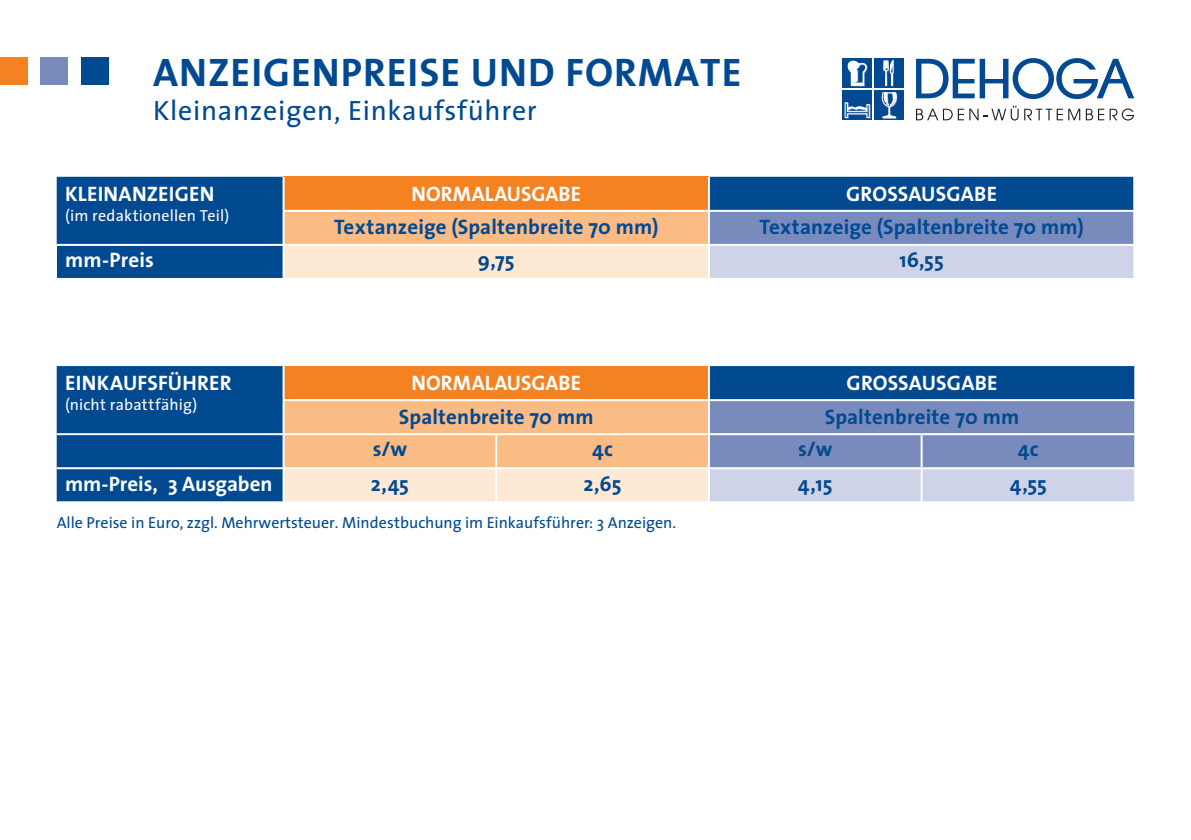
<style>
.page{position:relative;width:1191px;height:840px;background:#fff}
.page>*{position:absolute;margin:0;border:0;box-sizing:border-box;transform-origin:0 0}
.t1{font:700 40px "The Sans";letter-spacing:.025em;color:#014990}
.t2{font:28px "The Sans";letter-spacing:.025em;color:#014990}
.t3{font:700 21px "The Sans";letter-spacing:.005em;color:#014990}
.t4{font:700 21px "The Sans";letter-spacing:.005em;color:#fff}
.t5{font:16px "The Sans";color:#014990}
.t6{font:16px "The Sans";letter-spacing:.015em;color:#fff}
</style>
<div class="page">
<div style="left:57px;top:177px;width:1076px;height:67px;background:#014990"></div>
<div style="left:283px;top:177px;width:426px;height:34px;background:#f58220"></div>
<div style="left:283px;top:211px;width:426px;height:34px;background:#fbbb85"></div>
<div style="left:709px;top:211px;width:425px;height:34px;background:#788bbc"></div>
<div style="left:57px;top:245px;width:226px;height:34px;background:#014990"></div>
<div style="left:283px;top:245px;width:426px;height:34px;background:#fee9d5"></div>
<div style="left:709px;top:245px;width:425px;height:34px;background:#ced3e7"></div>
<hr style="left:282px;top:177px;width:2px;height:33px;background:#fff">
<hr style="left:282px;top:212px;width:2px;height:32px;background:#fff">
<hr style="left:282px;top:246px;width:2px;height:32px;background:#fff">
<hr style="left:708px;top:246px;width:2px;height:32px;background:#fff">
<hr style="left:1133px;top:246px;width:2px;height:32px;background:#fff">
<hr style="left:57px;top:278px;width:226px;height:2px;background:#fff">
<hr style="left:1133px;top:212px;width:2px;height:32px;background:#fff">
<hr style="left:708px;top:212px;width:2px;height:32px;background:#fff">
<hr style="left:709px;top:244px;width:426px;height:2px;background:#fff">
<hr style="left:283px;top:278px;width:426px;height:2px;background:#fff">
<hr style="left:709px;top:278px;width:426px;height:2px;background:#fff">
<hr style="left:57px;top:244px;width:226px;height:2px;background:#fff">
<hr style="left:283px;top:244px;width:426px;height:2px;background:#fff">
<hr style="left:282px;top:210px;width:427px;height:2px;background:#fff">
<hr style="left:708px;top:177px;width:2px;height:33px;background:#fff">
<hr style="left:709px;top:210px;width:426px;height:2px;background:#fff">
<div style="left:57px;top:366px;width:1077px;height:135px;background:#014990"></div>
<div style="left:283px;top:366px;width:426px;height:34px;background:#f58220"></div>
<svg style="left:284px;top:401px;width:850px;height:100px;background:#c8b7b5"></svg>
<hr style="left:282px;top:366px;width:2px;height:33px;background:#fff">
<hr style="left:282px;top:401px;width:2px;height:32px;background:#fff">
<hr style="left:282px;top:435px;width:2px;height:32px;background:#fff">
<hr style="left:282px;top:469px;width:2px;height:32px;background:#fff">
<hr style="left:495px;top:469px;width:2px;height:32px;background:#fff">
<hr style="left:708px;top:469px;width:2px;height:32px;background:#fff">
<hr style="left:920px;top:469px;width:2px;height:32px;background:#fff">
<hr style="left:920px;top:435px;width:2px;height:32px;background:#fff">
<hr style="left:495px;top:435px;width:2px;height:32px;background:#fff">
<hr style="left:708px;top:366px;width:2px;height:33px;background:#fff">
<hr style="left:708px;top:401px;width:2px;height:32px;background:#fff">
<hr style="left:708px;top:435px;width:2px;height:32px;background:#fff">
<hr style="left:496px;top:467px;width:213px;height:2px;background:#fff">
<hr style="left:921px;top:467px;width:213px;height:2px;background:#fff">
<hr style="left:57px;top:467px;width:226px;height:2px;background:#fff">
<hr style="left:283px;top:467px;width:213px;height:2px;background:#fff">
<hr style="left:709px;top:467px;width:212px;height:2px;background:#fff">
<hr style="left:282px;top:399px;width:214px;height:2px;background:#fff">
<hr style="left:496px;top:399px;width:213px;height:2px;background:#fff">
<hr style="left:709px;top:399px;width:212px;height:2px;background:#fff">
<hr style="left:921px;top:399px;width:213px;height:2px;background:#fff">
<hr style="left:57px;top:433px;width:226px;height:2px;background:#fff">
<hr style="left:283px;top:433px;width:213px;height:2px;background:#fff">
<hr style="left:496px;top:433px;width:213px;height:2px;background:#fff">
<hr style="left:709px;top:433px;width:212px;height:2px;background:#fff">
<hr style="left:921px;top:433px;width:213px;height:2px;background:#fff">
<div style="left:0;top:57px;width:27px;height:27px;background:#f58220"></div>
<div style="left:40px;top:57px;width:27px;height:27px;background:#788bbc"></div>
<div style="left:81px;top:57px;width:28px;height:27px;background:#014990"></div>
<div style="left:842px;top:59px;width:30px;height:29px;background:#014990"></div>
<div style="left:874px;top:59px;width:30px;height:29px;background:#014990"></div>
<div style="left:842px;top:90px;width:30px;height:30px;background:#014990"></div>
<svg style="left:844px;top:102px;width:27px;height:17px"></svg>
<div style="left:874px;top:90px;width:30px;height:30px;background:#014990"></div>
<svg style="left:881px;top:92px;width:17px;height:26px"></svg>
<svg style="left:845px;top:58px;width:23px;height:29px"></svg>
<svg style="left:883px;top:60px;width:11px;height:26px"></svg>
<svg style="left:916px;top:58px;width:218px;height:41px"></svg>
<svg style="left:916px;top:106px;width:102px;height:14px"></svg>
<svg style="left:1024px;top:108px;width:110px;height:12px"></svg>
<h1 class="t1" style="left:153px;top:39px;width:585px">Anzeigenpreise und formate</h1>
<h2 class="t2" style="left:153px;top:87px;width:385px">Kleinanzeigen, Einkaufsführer</h2>
<p class="t4" style="left:65px;top:176px;width:151px">Kleinanzeigen</p>
<p class="t6" style="left:65px;top:202px;width:165px">(im redaktionellen Teil)</p>
<p class="t4" style="left:411px;top:176px;width:133px">No rmalausgabe</p>
<p class="t4" style="left:846px;top:176px;width:40px">GroSSa</p>
<p class="t4" style="left:921px;top:176px;width:39px">usgabe</p>
<p class="t3" style="left:334px;top:209px;width:326px">Textanzeige (Spaltenbreite 70 mm)</p>
<p class="t3" style="left:759px;top:209px;width:326px">Textanzeige (Spaltenbreite 70 mm)</p>
<p class="t4" style="left:65px;top:242px;width:90px">mm-Preis</p>
<p class="t3" style="left:478px;top:242px;width:38px">9,75</p>
<p class="t3" style="left:899px;top:242px;width:46px">16,55</p>
<p class="t4" style="left:65px;top:365px;width:168px">Einkaufsführer</p>
<p class="t6" style="left:65px;top:391px;width:134px">(nicht rabattfähig)</p>
<p class="t4" style="left:411px;top:365px;width:133px">No rmalausgabe</p>
<p class="t4" style="left:846px;top:365px;width:40px">GroSSa</p>
<p class="t4" style="left:921px;top:365px;width:39px">usgabe</p>
<p class="t3" style="left:399px;top:398px;width:196px">Spaltenbreite 70 mm</p>
<p class="t3" style="left:824px;top:398px;width:196px">Spaltenbreite 70 mm</p>
<p class="t3" style="left:373px;top:431px;width:36px">s/w</p>
<p class="t3" style="left:592px;top:431px;width:22px">4c</p>
<p class="t3" style="left:798px;top:431px;width:36px">s/w</p>
<p class="t3" style="left:1018px;top:431px;width:22px">4c</p>
<p class="t4" style="left:65px;top:465px;width:209px">mm-Preis, 3 Ausgaben</p>
<p class="t3" style="left:371px;top:465px;width:40px">2,45</p>
<p class="t3" style="left:583px;top:465px;width:40px">2,65</p>
<p class="t3" style="left:798px;top:465px;width:36px">4,15</p>
<p class="t3" style="left:1010px;top:465px;width:39px">4,55</p>
<p class="t5" style="left:57px;top:509px;width:621px">Alle Preise in Euro, zzgl. Mehrwertsteuer. Mindestbuchung im Einkaufsführer: 3 Anzeigen.</p>
</div>
